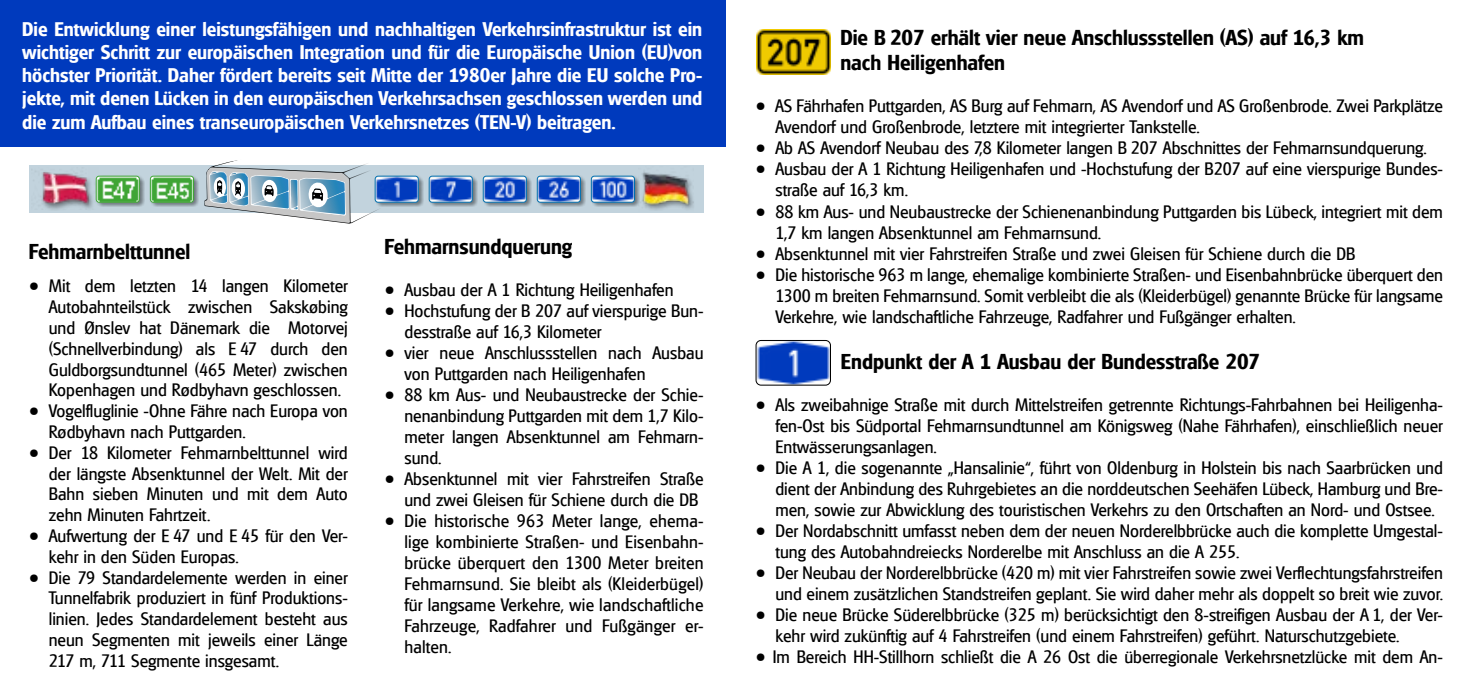
<style>
.page{position:relative;width:1474px;height:690px;background:#fff}
.page>*{position:absolute;margin:0;border:0;box-sizing:border-box;transform-origin:0 0}
.t1{font:700 21px/25.2px "Glasgow";color:#000}
.t2{font:700 19.25px/23.1px "Glasgow";color:#fff;text-align:justify}
.t3{font:17.5px/21px "Glasgow";color:#000}
.s1{font-family:"Source Sans Pro";font-weight:300}
</style>
<div class="page">
<div style="left:0;top:0;width:725px;height:146px;background:#003abd"></div>
<div style="left:29px;top:165px;width:674px;height:48px;background:#c2d3dd"></div>
<div style="left:374px;top:176px;width:49px;height:31px;background:#000;opacity:.44"></div>
<img style="left:385px;top:176px;width:33px;height:26px">
<div style="left:375px;top:176px;width:43px;height:26px;border:1px solid #006eae;border-radius:3px"></div>
<div style="left:483px;top:176px;width:49px;height:31px;background:#000;opacity:.44"></div>
<img style="left:483px;top:176px;width:43px;height:26px">
<div style="left:483px;top:176px;width:43px;height:26px;border:1px solid #006eae;border-radius:3px"></div>
<div style="left:591px;top:176px;width:49px;height:31px;background:#000;opacity:.44"></div>
<img style="left:591px;top:176px;width:43px;height:26px">
<div style="left:591px;top:176px;width:43px;height:26px;border:1px solid #006eae;border-radius:3px"></div>
<div style="left:40px;top:172px;width:55px;height:38px;background:#beced8"></div>
<img style="left:35px;top:171px;width:61px;height:38px">
<img style="left:638px;top:172px;width:55px;height:38px">
<svg style="left:204px;top:146px;width:181px;height:78px"></svg>
<div style="left:428px;top:176px;width:49px;height:31px;background:#000;opacity:.44"></div>
<img style="left:429px;top:176px;width:43px;height:26px">
<div style="left:429px;top:176px;width:43px;height:26px;border:1px solid #006eae;border-radius:3px"></div>
<div style="left:537px;top:176px;width:49px;height:31px;background:#000;opacity:.44"></div>
<img style="left:537px;top:176px;width:43px;height:26px">
<div style="left:537px;top:176px;width:43px;height:26px;border:1px solid #006eae;border-radius:3px"></div>
<div style="left:96px;top:176px;width:49px;height:31px;background:#000;opacity:.44"></div>
<img style="left:96px;top:176px;width:43px;height:26px">
<div style="left:96px;top:176px;width:43px;height:26px;border:1px solid #3fa535;border-radius:3px"></div>
<div style="left:150px;top:176px;width:49px;height:31px;background:#000;opacity:.44"></div>
<img style="left:150px;top:176px;width:42px;height:26px">
<div style="left:150px;top:176px;width:44px;height:26px;border:1px solid #3fa535;border-radius:3px"></div>
<img style="left:756px;top:30px;width:74px;height:44px">
<img style="left:757px;top:340px;width:73px;height:45px">
<div style="left:755px;top:340px;width:76px;height:45px;border:1px solid #000;border-radius:5px"></div>
<p class="t2" style="left:22px;top:17px;width:681px">Die Entwicklung einer leistungsfähigen und nachhaltigen Verkehrsinfrastruktur ist ein wichtiger Schritt zur europäischen Integration und für die Europäische Union (EU)von höchster Priorität. Daher fördert bereits seit Mitte der 1980er Jahre die EU solche Pro&shy;jekte, mit denen Lücken in den europäischen Verkehrsachsen geschlossen werden und die zum Aufbau eines transeuropäischen Verkehrsnetzes (TEN-V) beitragen.</p>
<p class="t1" style="left:29px;top:238px;width:163px">Fehmarnbelttunnel</p>
<p class="t3" style="left:49px;top:275px;width:300px;text-align:justify;text-indent:-20px"><span class="s1">●</span> Mit dem letzten 14 langen Kilometer Autobahnteilstück zwischen Sakskøbing und Ønslev hat Dänemark die Motorvej (Schnellverbindung) als E 47 durch den Guldborgsundtunnel (465 Meter) zwischen Kopenhagen und Rødbyhavn geschlossen.</p>
<p class="t3" style="left:49px;top:400px;width:300px;text-indent:-20px"><span class="s1">●</span> Vogelfluglinie -Ohne Fähre nach Europa von<br>Rødbyhavn nach Puttgarden.</p>
<p class="t3" style="left:49px;top:442px;width:300px;text-align:justify;text-indent:-20px"><span class="s1">●</span> Der 18 Kilometer Fehmarnbelttunnel wird der längste Absenktunnel der Welt. Mit der Bahn sieben Minuten und mit dem Auto zehn Minuten Fahrtzeit.</p>
<p class="t3" style="left:49px;top:525px;width:300px;text-indent:-20px"><span class="s1">●</span> Aufwertung der E 47 und E 45 für den Ver&shy;kehr in den Süden Europas.</p>
<p class="t3" style="left:49px;top:566px;width:300px;text-align:justify;text-indent:-20px"><span class="s1">●</span> Die 79 Standardelemente werden in einer Tunnelfabrik produziert in fünf Produktions&shy;linien. Jedes Standardelement besteht aus neun Segmenten mit jeweils einer Länge 217 m, 711 Segmente insgesamt.</p>
<p class="t1" style="left:384px;top:233px;width:189px">Fehmarnsundquerung</p>
<p class="t3" style="left:384px;top:279px;width:290px"><span class="s1">●</span> Ausbau der A 1 Richtung Heiligenhafen</p>
<p class="t3" style="left:404px;top:300px;width:300px;text-indent:-20px"><span class="s1">●</span> Hochstufung der B 207 auf vierspurige Bun&shy;desstraße auf 16,3 Kilometer</p>
<p class="t3" style="left:404px;top:342px;width:300px;text-indent:-20px"><span class="s1">●</span> vier neue Anschlussstellen nach Ausbau von Puttgarden nach Heiligenhafen</p>
<p class="t3" style="left:404px;top:384px;width:300px;text-align:justify;text-indent:-20px"><span class="s1">●</span> 88 km Aus- und Neubaustrecke der Schie&shy;nenanbindung Puttgarden mit dem 1,7 Kilo&shy;meter langen Absenktunnel am Fehmarn&shy;sund.</p>
<p class="t3" style="left:384px;top:468px;width:320px;text-align:right"><span class="s1">●</span> Absenktunnel mit vier Fahrstreifen Straße und zwei Gleisen für Schiene durch die DB</p>
<p class="t3" style="left:404px;top:510px;width:300px;text-align:justify;text-indent:-20px"><span class="s1">●</span> Die historische 963 Meter lange, ehema&shy;lige kombinierte Straßen- und Eisenbahn&shy;brücke überquert den 1300 Meter breiten Fehmarnsund. Sie bleibt als (Kleiderbügel) für langsame Verkehre, wie landschaftliche Fahrzeuge, Radfahrer und Fußgänger er&shy;halten.</p>
<p class="t1" style="left:840px;top:25px;width:525px">Die B 207 erhält vier neue Anschlussstellen (AS) auf 16,3 km nach Heiligenhafen</p>
<p class="t3" style="left:775px;top:95px;width:669px;text-indent:-20px"><span class="s1">●</span> AS Fährhafen Puttgarden, AS Burg auf Fehmarn, AS Avendorf und AS Großenbrode. Zwei Parkplätze<br>Avendorf und Großenbrode, letztere mit integrierter Tankstelle.</p>
<p class="t3" style="left:755px;top:137px;width:673px"><span class="s1">●</span> Ab AS Avendorf Neubau des 7,8 Kilometer langen B 207 Abschnittes der Fehmarnsundquerung.</p>
<p class="t3" style="left:775px;top:158px;width:669px;text-indent:-20px"><span class="s1">●</span> Ausbau der A 1 Richtung Heiligenhafen und -Hochstufung der B207 auf eine vierspurige Bundes&shy;straße auf 16,3 km.</p>
<p class="t3" style="left:775px;top:200px;width:669px;text-indent:-20px"><span class="s1">●</span> 88 km Aus- und Neubaustrecke der Schienenanbindung Puttgarden bis Lübeck, integriert mit dem<br>1,7 km langen Absenktunnel am Fehmarnsund.</p>
<p class="t3" style="left:755px;top:242px;width:601px"><span class="s1">●</span> Absenktunnel mit vier Fahrstreifen Straße und zwei Gleisen für Schiene durch die DB</p>
<p class="t3" style="left:775px;top:263px;width:669px;text-align:justify;text-indent:-20px"><span class="s1">●</span> Die historische 963 m lange, ehemalige kombinierte Straßen- und Eisenbahnbrücke überquert den 1300 m breiten Fehmarnsund. Somit verbleibt die als (Kleiderbügel) genannte Brücke für langsame Verkehre, wie landschaftliche Fahrzeuge, Radfahrer und Fußgänger erhalten.</p>
<p class="t1" style="left:840px;top:348px;width:421px">Endpunkt der A 1 Ausbau der Bundesstraße 207</p>
<p class="t3" style="left:775px;top:394px;width:669px;text-align:justify;text-indent:-20px"><span class="s1">●</span> Als zweibahnige Straße mit durch Mittelstreifen getrennte Richtungs-Fahrbahnen bei Heiligenha&shy;fen-Ost bis Südportal Fehmarnsundtunnel am Königsweg (Nahe Fährhafen), einschließlich neuer Entwässerungsanlagen.</p>
<p class="t3" style="left:775px;top:457px;width:669px;text-align:justify;text-indent:-20px"><span class="s1">●</span> Die A 1, die sogenannte „Hansalinie“, führt von Oldenburg in Holstein bis nach Saarbrücken und dient der Anbindung des Ruhrgebietes an die norddeutschen Seehäfen Lübeck, Hamburg und Bre&shy;men, sowie zur Abwicklung des touristischen Verkehrs zu den Ortschaften an Nord- und Ostsee.</p>
<p class="t3" style="left:775px;top:520px;width:669px;text-indent:-20px"><span class="s1">●</span> Der Nordabschnitt umfasst neben dem der neuen Norderelbbrücke auch die komplette Umgestal&shy;tung des Autobahndreiecks Norderelbe mit Anschluss an die A 255.</p>
<p class="t3" style="left:755px;top:562px;width:689px;text-align:right"><span class="s1">●</span> Der Neubau der Norderelbbrücke (420 m) mit vier Fahrstreifen sowie zwei Verflechtungsfahrstreifen und einem zusätzlichen Standstreifen geplant. Sie wird daher mehr als doppelt so breit wie zuvor.</p>
<p class="t3" style="left:775px;top:604px;width:669px;text-indent:-20px"><span class="s1">●</span> Die neue Brücke Süderelbbrücke (325 m) berücksichtigt den 8-streifigen Ausbau der A 1, der Ver&shy;kehr wird zukünftig auf 4 Fahrstreifen (und einem Fahrstreifen) geführt. Naturschutzgebiete.</p>
<p class="t3" style="left:755px;top:646px;width:689px"><span class="s1">●</span> Im Bereich HH-Stillhorn schließt die A 26 Ost die überregionale Verkehrsnetzlücke mit dem An-</p>
</div>
